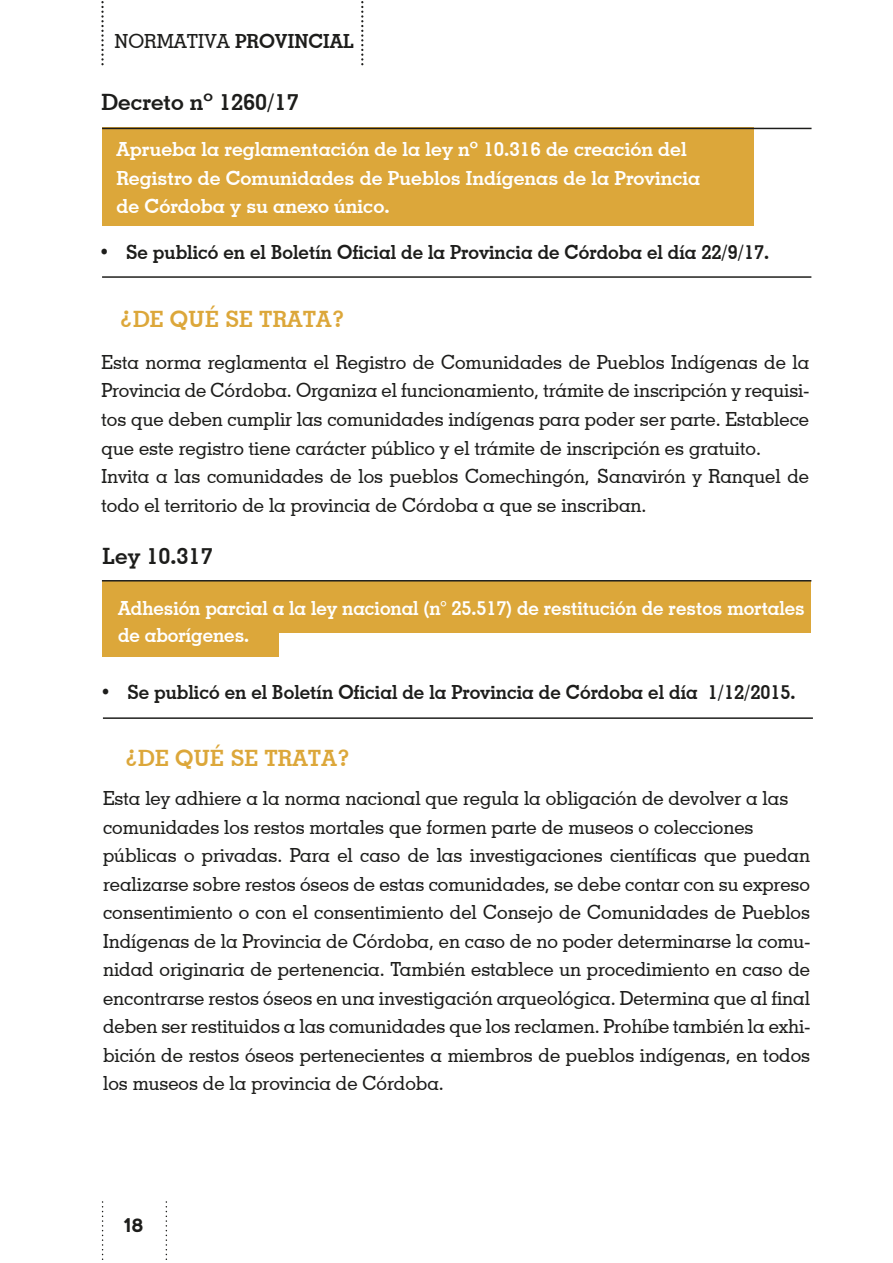
<style>
.page{position:relative;width:893px;height:1263px;background:#fff}
.page>*{position:absolute;margin:0;border:0;box-sizing:border-box;transform-origin:0 0}
.t1{font:700 22.5px "Geometric Slab 703 BT";color:#dca73a}
.t2{font:700 22.5px "Geometric Slab 703 BT";color:#1d1d1b}
.t3{font:500 19.5px/28.5px "Geometric Slab 703 BT";color:#1d1d1b;scale:.96 1}
.t4{font:700 19.5px "Geometric Slab 703 BT";color:#1d1d1b;scale:.96 1}
.t5{font:700 19.5px/28.5px "Geometric Slab 703 BT";color:#fff}
.t6{font:700 19.5px/27px "Geometric Slab 703 BT";color:#fff;scale:.96 1}
.t7{font:700 19.5px "Geometric Slab 703 BT";color:#1d1d1b}
.t8{font:19.5px "Uni Sans Bold";color:#1d1d1b}
.s1{font-weight:500}
</style>
<div class="page">
<div style="left:102px;top:128px;width:651px;height:98px;background:#dca73a"></div>
<hr style="left:102px;top:276px;width:709px;height:2px;background:#1d1d1b">
<hr style="left:102px;top:128px;width:709px;height:1px;background:#1d1d1b">
<div style="left:102px;top:581px;width:709px;height:52px;background:#dca73a"></div>
<div style="left:103px;top:612px;width:176px;height:45px;background:#dca73a"></div>
<hr style="left:102px;top:580px;width:709px;height:1px;background:#1d1d1b">
<svg style="left:361px;top:2px;width:2px;height:62px"></svg>
<svg style="left:101px;top:2px;width:3px;height:62px"></svg>
<svg style="left:166px;top:1202px;width:1px;height:58px"></svg>
<svg style="left:102px;top:1202px;width:1px;height:58px"></svg>
<hr style="left:103px;top:717px;width:710px;height:2px;background:#1d1d1b">
<p class="t7" style="left:114px;top:29px;width:241px"><span class="s1">NORMATIVA</span> PROVINCIAL</p>
<p class="t2" style="left:101px;top:88px;width:199px">Decreto nº 1260/17</p>
<p class="t5" style="left:117px;top:135px;width:585px">Aprueba la reglamentación de la ley nº 10.316 de creación del<br>Registro de Comunidades de Pueblos Indígenas de la Provincia de Córdoba y su anexo único.</p>
<p class="t4" style="left:99px;top:240px;width:700px">• Se publicó en el Boletín Oficial de la Provincia de Córdoba el día 22/9/17.</p>
<p class="t1" style="left:120px;top:305px;width:227px">¿DE QUÉ SE TRATA?</p>
<p class="t3" style="left:102px;top:348px;width:739px">Esta norma reglamenta el Registro de Comunidades de Pueblos Indígenas de la Provincia de Córdoba. Organiza el funcionamiento, trámite de inscripción y requisi&shy;tos que deben cumplir las comunidades indígenas para poder ser parte. Establece que este registro tiene carácter público y el trámite de inscripción es gratuito.<br>Invita a las comunidades de los pueblos Comechingón, Sanavirón y Ranquel de todo el territorio de la provincia de Córdoba a que se inscriban.</p>
<p class="t2" style="left:103px;top:543px;width:112px">Ley 10.317</p>
<p class="t6" style="left:118px;top:594px;width:717px">Adhesión parcial a la ley nacional (n° 25.517) de restitución de restos mortales de aborígenes.</p>
<p class="t4" style="left:100px;top:680px;width:726px">• Se publicó en el Boletín Oficial de la Provincia de Córdoba el día 1/12/2015.</p>
<p class="t1" style="left:125px;top:744px;width:227px">¿DE QUÉ SE TRATA?</p>
<p class="t3" style="left:103px;top:784px;width:738px">Esta ley adhiere a la norma nacional que regula la obligación de devolver a las comunidades los restos mortales que formen parte de museos o colecciones públicas o privadas. Para el caso de las investigaciones científicas que puedan realizarse sobre restos óseos de estas comunidades, se debe contar con su expreso consentimiento o con el consentimiento del Consejo de Comunidades de Pueblos Indígenas de la Provincia de Córdoba, en caso de no poder determinarse la comu&shy;nidad originaria de pertenencia. También establece un procedimiento en caso de encontrarse restos óseos en una investigación arqueológica. Determina que al final deben ser restituidos a las comunidades que los reclamen. Prohíbe también la exhi&shy;bición de restos óseos pertenecientes a miembros de pueblos indígenas, en todos los museos de la provincia de Córdoba.</p>
<p class="t8" style="left:125px;top:1213px;width:20px">18</p>
</div>
